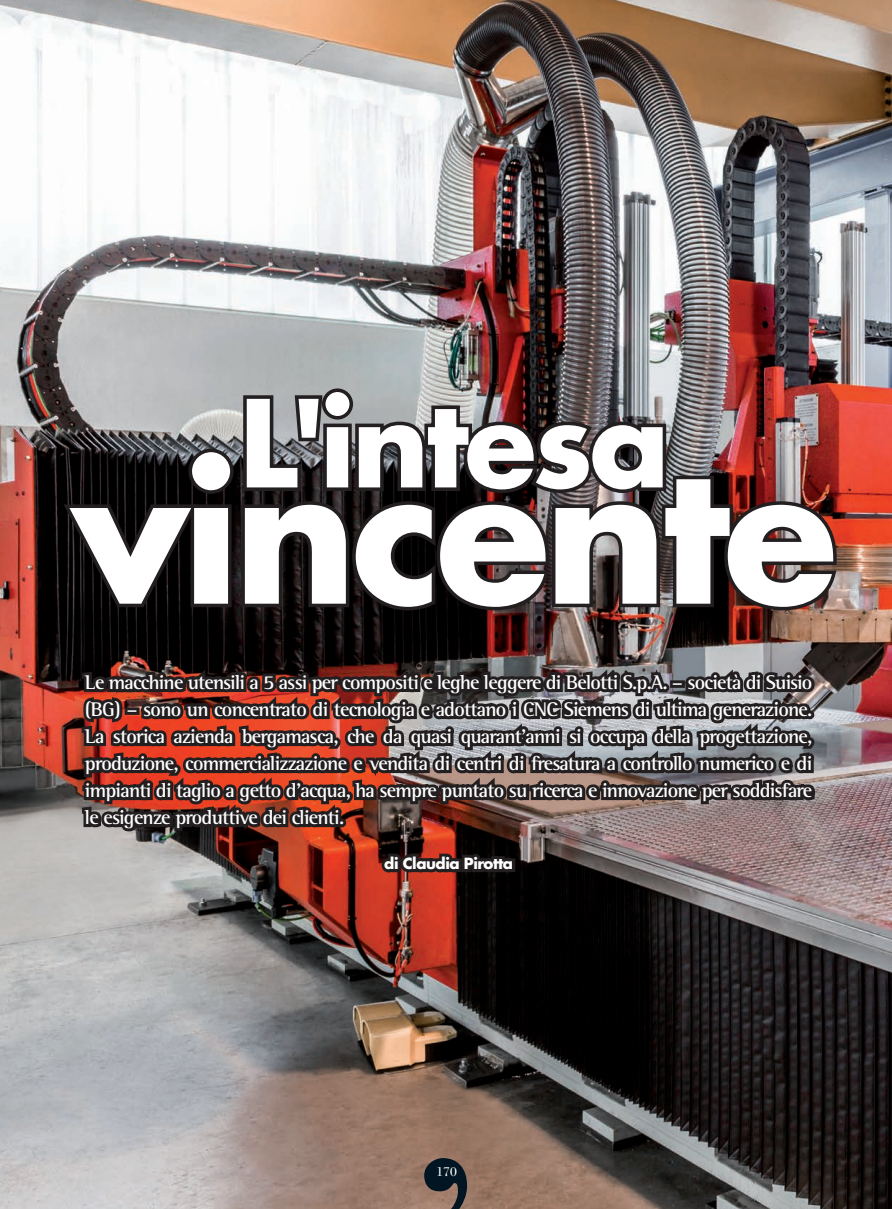
<style>
.page{position:relative;width:892px;height:1209px;background:#fff}
.page>*{position:absolute;margin:0;border:0;box-sizing:border-box;transform-origin:0 0}
.t1{font:700 186.45px "Futura Std";letter-spacing:-.03em;color:#fff}
.t2{font:700 117.45px "Futura Std";letter-spacing:-.03em;color:#fff}
.t3{font:700 20.25px/27px "Rotis Semi Serif";letter-spacing:-.04em;color:#fff;text-align:justify}
.t4{font:700 15px "Futura Std";letter-spacing:-.03em;color:#fff}
.t5{font:13.5px "Bodoni Std";color:#fff}
</style>
<div class="page">
<img style="left:0;top:0;width:891px;height:1208px">
<svg style="left:424px;top:1157px;width:43px;height:51px;background:#454241"></svg>
<img style="left:79px;top:662px;width:740px;height:176px">
<div style="left:337px;top:818px;width:9px;height:9px;border:6px solid #231f20;border-radius:50%"></div>
<svg style="left:378px;top:848px;width:140px;height:31px;background:#3d1b18"></svg>
<img style="left:58px;top:385px;width:782px;height:229px">
<h2 class="t2" style="left:239px;top:378px;width:432px">L'intesa</h2>
<h1 class="t1" style="left:72px;top:430px;width:766px">vincente</h1>
<p class="t3" style="left:85px;top:670px;width:728px">Le macchine utensili a 5 assi per compositi e leghe leggere di Belotti S.p.A. – società di Suisio (BG) – sono un concentrato di tecnologia e adottano i CNC Siemens di ultima generazione.<br>La storica azienda bergamasca, che da quasi quarant’anni si occupa della progettazione, produzione, commercializzazione e vendita di centri di fresatura a controllo numerico e di impianti di taglio a getto d’acqua, ha sempre puntato su ricerca e innovazione per soddisfare le esigenze produttive dei clienti.</p>
<p class="t4" style="left:384px;top:855px;width:130px">di Claudia Pirotta</p>
<p class="t5" style="left:436px;top:1162px;width:22px">170</p>
</div>
